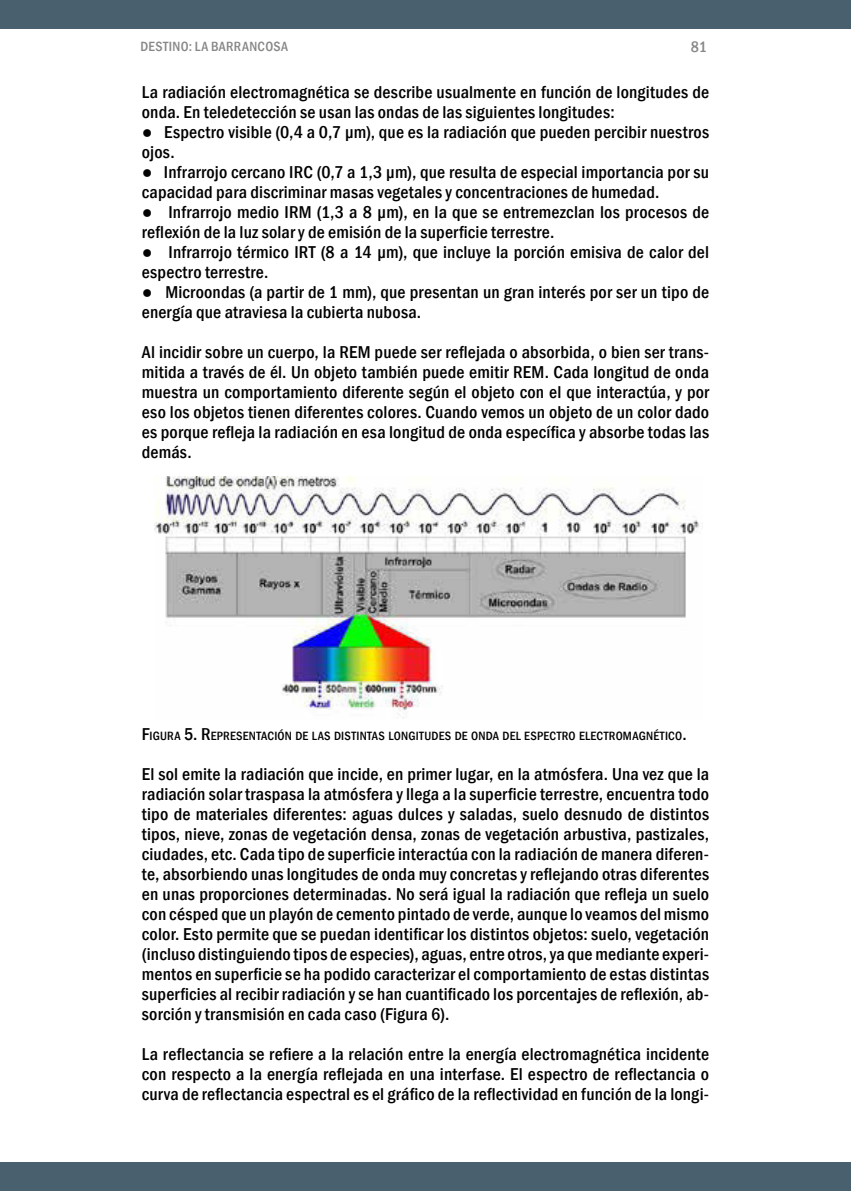
<style>
.page{position:relative;width:851px;height:1191px;background:#fff}
.page>*{position:absolute;margin:0;border:0;box-sizing:border-box;transform-origin:0 0}
.t1{font:500 condensed 17.6px/20px "Franklin Gothic";letter-spacing:.01em;color:#000}
.t2{font:500 condensed 15.6px "Franklin Gothic";color:#878786}
.t3{font:500 condensed 13.8px "Franklin Gothic";letter-spacing:.025em;color:#878786}
.t4{font:500 condensed 12.4px "Franklin Gothic";letter-spacing:.02em;color:#000}
.s1{font-size:17.6px}
</style>
<div class="page">
<img style="left:154px;top:477px;width:545px;height:242px">
<div style="left:0;top:0;width:850px;height:28px;background:#49606e"></div>
<div style="left:0;top:1162px;width:850px;height:29px;background:#49606e"></div>
<p class="t3" style="left:140px;top:41px;width:149px">DESTINO: LA BARRANCOSA</p>
<p class="t2" style="left:690px;top:41px;width:18px">81</p>
<p class="t1" style="left:142px;top:83px;width:568px">La radiación electromagnética se describe usualmente en función de longitudes de onda. En teledetección se usan las ondas de las siguientes longitudes:</p>
<p class="t1" style="left:142px;top:122px;width:569px">● Espectro visible (0,4 a 0,7 µm), que es la radiación que pueden percibir nuestros ojos.</p>
<p class="t1" style="left:142px;top:162px;width:568px">● Infrarrojo cercano IRC (0,7 a 1,3 µm), que resulta de especial importancia por su capacidad para discriminar masas vegetales y concentraciones de humedad.</p>
<p class="t1" style="left:142px;top:202px;width:568px">● Infrarrojo medio IRM (1,3 a 8 µm), en la que se entremezclan los procesos de reflexión de la luz solar y de emisión de la superficie terrestre.</p>
<p class="t1" style="left:142px;top:242px;width:568px">● Infrarrojo térmico IRT (8 a 14 µm), que incluye la porción emisiva de calor del espectro terrestre.</p>
<p class="t1" style="left:142px;top:282px;width:568px">● Microondas (a partir de 1 mm), que presentan un gran interés por ser un tipo de energía que atraviesa la cubierta nubosa.</p>
<p class="t1" style="left:142px;top:342px;width:568px;text-align:justify">Al incidir sobre un cuerpo, la REM puede ser reflejada o absorbida, o bien ser trans&shy;mitida a través de él. Un objeto también puede emitir REM. Cada longitud de onda muestra un comportamiento diferente según el objeto con el que interactúa, y por eso los objetos tienen diferentes colores. Cuando vemos un objeto de un color dado es porque refleja la radiación en esa longitud de onda específica y absorbe todas las demás.</p>
<p class="t4" style="left:142px;top:730px;width:546px"><span class="s1">F</span>IGURA <span class="s1">5. R</span>EPRESENTACIÓN DE LAS DISTINTAS LONGITUDES DE ONDA DEL ESPECTRO ELECTROMAGNÉTICO<span class="s1">.</span></p>
<p class="t1" style="left:142px;top:765px;width:568px;text-align:justify">El sol emite la radiación que incide, en primer lugar, en la atmósfera. Una vez que la radiación solar traspasa la atmósfera y llega a la superficie terrestre, encuentra todo tipo de materiales diferentes: aguas dulces y saladas, suelo desnudo de distintos tipos, nieve, zonas de vegetación densa, zonas de vegetación arbustiva, pastizales, ciudades, etc. Cada tipo de superficie interactúa con la radiación de manera diferen&shy;te, absorbiendo unas longitudes de onda muy concretas y reflejando otras diferentes en unas proporciones determinadas. No será igual la radiación que refleja un suelo con césped que un playón de cemento pintado de verde, aunque lo veamos del mismo color. Esto permite que se puedan identificar los distintos objetos: suelo, vegetación (incluso distinguiendo tipos de especies), aguas, entre otros, ya que mediante experi&shy;mentos en superficie se ha podido caracterizar el comportamiento de estas distintas superficies al recibir radiación y se han cuantificado los porcentajes de reflexión, ab&shy;sorción y transmisión en cada caso (Figura 6).</p>
<p class="t1" style="left:142px;top:1044px;width:568px;text-align:justify">La reflectancia se refiere a la relación entre la energía electromagnética incidente con respecto a la energía reflejada en una interfase. El espectro de reflectancia o curva de reflectancia espectral es el gráfico de la reflectividad en función de la longi-</p>
</div>
